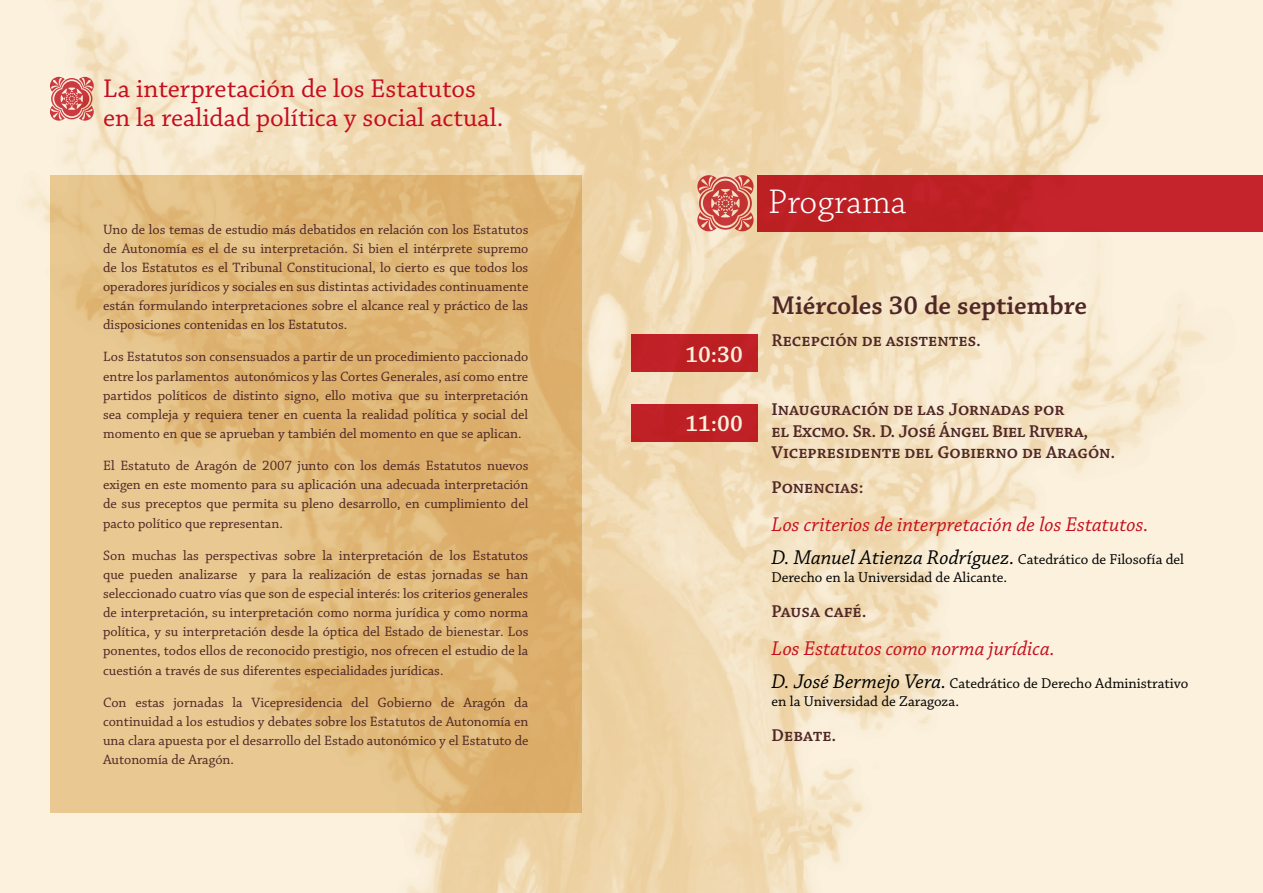
<style>
.page{position:relative;width:1263px;height:893px;background:#fff}
.page>*{position:absolute;margin:0;border:0;box-sizing:border-box;transform-origin:0 0}
.t1{font:300 36px "Chaparral Pro";color:#fff}
.t2{font:27px/28.8px "Chaparral Pro";color:#c50e1f}
.t3{font:600 27px "Chaparral Pro";color:#4f2726}
.t4{font:600 23.7px "Chaparral Pro";color:#fbf1dd}
.t5{font:italic 21px/33.8px "Chaparral Pro";color:#c50e1f}
.t6{font:600 18px/21.6px "Chaparral Pro";color:#4f2726}
.t7{font:15px/18px "Chaparral Pro";color:#000}
.t8{font:14.25px/19.2px "Chaparral Pro";color:#4f2726;text-align:justify}
.s1{color:#000}
.s2{font-style:normal;font-size:15px;color:#000}
.s3{font-style:italic;font-size:21px}
</style>
<div class="page">
<img style="left:0;top:0;width:1263px;height:893px">
<div style="left:631px;top:334px;width:127px;height:38px;background:#bd1f24"></div>
<div style="left:631px;top:404px;width:127px;height:37px;background:#bf2126"></div>
<svg style="left:50px;top:175px;width:531px;height:637px;background:#e2bc7e"></svg>
<svg style="left:697px;top:175px;width:56px;height:56px;background:#d57568"></svg>
<svg style="left:50px;top:77px;width:44px;height:44px;background:#dc7e78"></svg>
<h2 class="t2" style="left:103px;top:75px;width:402px">La interpretación de los Estatutos en la realidad política y social actual.</h2>
<p class="t8" style="left:103px;top:220px;width:427px">Uno de los temas de estudio más debatidos en relación con los Estatutos de Autonomía es el de su interpretación. Si bien el intérprete supremo de los Estatutos es el Tribunal Constitucional, lo cierto es que todos los operadores jurídicos y sociales en sus distintas actividades continuamente están formulando interpretaciones sobre el alcance real y práctico de las disposiciones contenidas en los Estatutos.</p>
<p class="t8" style="left:103px;top:348px;width:427px">Los Estatutos son consensuados a partir de un procedimiento paccionado entre los parlamentos autonómicos y las Cortes Generales, así como entre partidos políticos de distinto signo, ello motiva que su interpretación sea compleja y requiera tener en cuenta la realidad política y social del momento en que se aprueban y también del momento en que se aplican.</p>
<p class="t8" style="left:103px;top:457px;width:427px">El Estatuto de Aragón de 2007 junto con los demás Estatutos nuevos exigen en este momento para su aplicación una adecuada interpretación de sus preceptos que permita su pleno desarrollo, en cumplimiento del pacto político que representan.</p>
<p class="t8" style="left:103px;top:546px;width:427px">Son muchas las perspectivas sobre la interpretación de los Estatutos que pueden analizarse y para la realización de estas jornadas se han seleccionado cuatro vías que son de especial interés: los criterios generales de interpretación, su interpretación como norma jurídica y como norma política, y su interpretación desde la óptica del Estado de bienestar. Los ponentes, todos ellos de reconocido prestigio, nos ofrecen el estudio de la cuestión a través de sus diferentes especialidades jurídicas.</p>
<p class="t8" style="left:103px;top:693px;width:427px">Con estas jornadas la Vicepresidencia del Gobierno de Aragón da continuidad a los estudios y debates sobre los Estatutos de Autonomía en una clara apuesta por el desarrollo del Estado autonómico y el Estatuto de Autonomía de Aragón.</p>
<h1 class="t1" style="left:768px;top:182px;width:140px">Programa</h1>
<h3 class="t4" style="left:685px;top:341px;width:59px">10:30</h3>
<h3 class="t4" style="left:685px;top:410px;width:59px">11:00</h3>
<h2 class="t3" style="left:771px;top:290px;width:317px">Miércoles 30 de septiembre</h2>
<p class="t6" style="left:771px;top:330px;width:211px">Recepción de asistentes.</p>
<p class="t6" style="left:771px;top:399px;width:345px">Inauguración de las Jornadas por<br>el Excmo. Sr. D. José Ángel Biel Rivera,<br>Vicepresidente del Gobierno de Aragón.</p>
<p class="t6" style="left:771px;top:477px;width:93px">Ponencias:</p>
<h3 class="t5" style="left:771px;top:508px;width:414px">Los criterios de interpretación de los Estatutos.<br><span class="s1">D. Manuel Atienza Rodríguez.</span> <span class="s2">Catedrático de Filosofía del</span></h3>
<p class="t7" style="left:771px;top:569px;width:237px">Derecho en la Universidad de Alicante.</p>
<p class="t6" style="left:771px;top:601px;width:96px">Pausa café.</p>
<h3 class="t5" style="left:771px;top:632px;width:285px">Los Estatutos como norma jurídica.</h3>
<p class="t7" style="left:771px;top:675px;width:418px"><span class="s3">D. José Bermejo Vera.</span> Catedrático de Derecho Administrativo en la Universidad de Zaragoza.</p>
<p class="t6" style="left:771px;top:725px;width:66px">Debate.</p>
</div>
